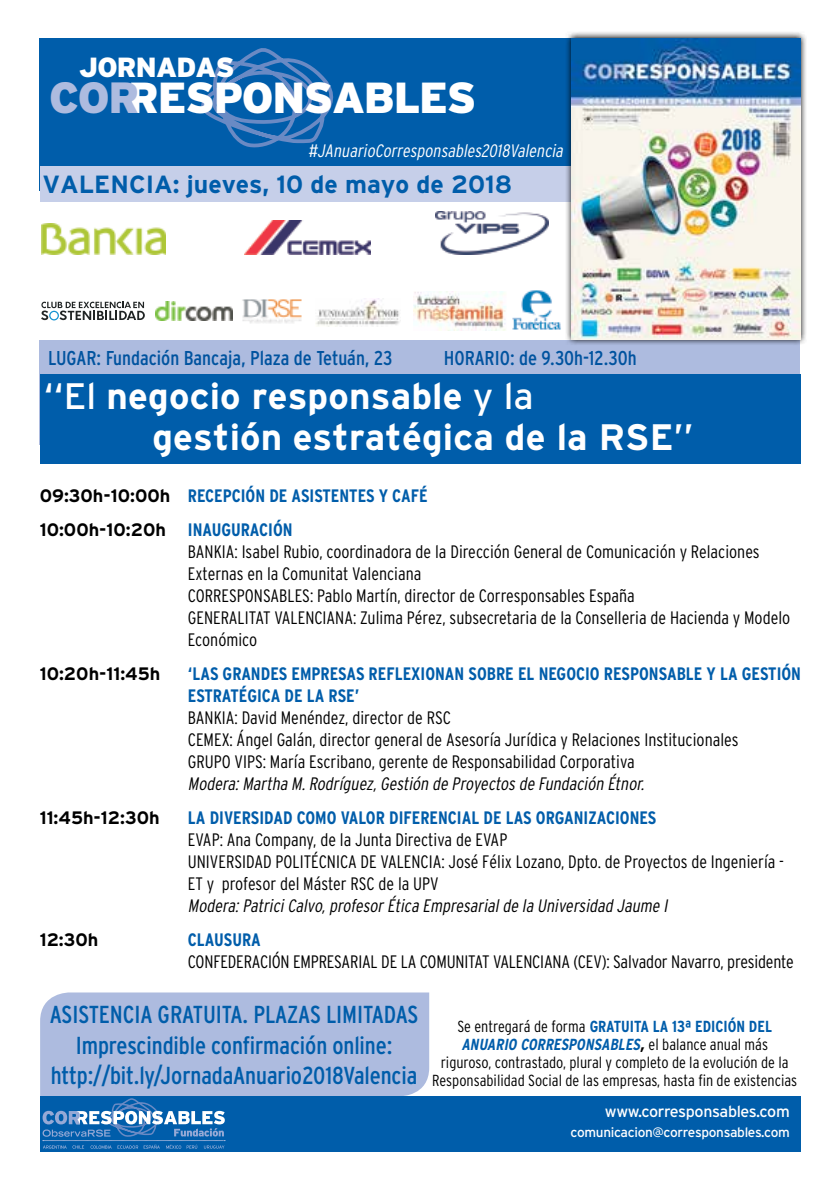
<style>
.page{position:relative;width:840px;height:1191px;background:#fff}
.page>*{position:absolute;margin:0;border:0;box-sizing:border-box;transform-origin:0 0}
.t1{font:900 43.4px "Interstate";letter-spacing:-.03em;color:#fff}
.t2{font:700 36.8px/41px "Interstate";letter-spacing:.005em;color:#fff}
.t3{font:900 27.6px "Interstate";letter-spacing:-.03em;color:#fff}
.t4{font:700 24.8px "Interstate";color:#005daa}
.t5{font:condensed 24.6px/30.6px "Interstate";letter-spacing:-.005em;color:#005daa;text-align:center}
.t6{font:condensed 20px "Interstate";color:#00539f}
.t7{font:300 condensed 18px/22px "Interstate";color:#000}
.t8{font:700 condensed 18px/34px "Interstate";color:#005daa}
.t9{font:italic 300 condensed 18px "Interstate";color:#000}
.t10{font:italic 300 condensed 18px "Interstate";color:#fff}
.t11{font:700 18px "Interstate";color:#000}
.t12{font:300 condensed 16px "Interstate";color:#000}
.t13{font:700 condensed 16px/18px "Interstate";color:#005daa}
.t14{font:16px "Interstate";letter-spacing:-.025em;color:#fff}
.t15{font:13.6px "Interstate";letter-spacing:-.025em;color:#fff}
.s1{font-size:43.6px;color:#adbbdf}
.s2{font-weight:400}
.s3{font-stretch:normal;color:#000}
.s4{font-weight:300;color:#000}
.s5{font-style:italic}
.s6{font-weight:700;font-style:italic;color:#005daa}
.s7{font-weight:700;font-style:italic;font-stretch:normal}
</style>
<div class="page">
<div style="left:40px;top:992px;width:389px;height:103px;background:#adbbdf"></div>
<div style="left:40px;top:340px;width:759px;height:104px;background:#adbbdf"></div>
<div style="left:40px;top:374px;width:759px;height:90px;background:#005daa"></div>
<div style="left:40px;top:38px;width:759px;height:152px;background:#005daa"></div>
<div style="left:40px;top:166px;width:758px;height:36px;background:#c6cfe9"></div>
<div style="left:40px;top:1095px;width:759px;height:56px;background:#005daa"></div>
<svg style="left:201px;top:48px;width:133px;height:100px"></svg>
<svg style="left:566px;top:32px;width:240px;height:314px;background:#a5b0bd"></svg>
<img style="left:571px;top:38px;width:228px;height:301px">
<svg style="left:43px;top:1098px;width:182px;height:50px"></svg>
<img style="left:156px;top:301px;width:76px;height:19px">
<img style="left:242px;top:299px;width:60px;height:24px">
<img style="left:316px;top:298px;width:84px;height:28px">
<img style="left:413px;top:291px;width:93px;height:40px">
<img style="left:512px;top:290px;width:48px;height:40px">
<svg style="left:41px;top:302px;width:104px;height:18px"></svg>
<img style="left:41px;top:224px;width:124px;height:31px">
<img style="left:435px;top:211px;width:113px;height:44px">
<img style="left:245px;top:221px;width:125px;height:34px">
<h3 class="t3" style="left:79px;top:52px;width:157px">JORNADAS</h3>
<h1 class="t1" style="left:49px;top:73px;width:428px"><span class="s1">COR</span>RESPONSABLES</h1>
<p class="t10" style="left:308px;top:140px;width:260px">#JAnuarioCorresponsables2018Valencia</p>
<h3 class="t4" style="left:42px;top:171px;width:471px">valencia: jueves, 10 de mayo de 2018</h3>
<p class="t6" style="left:48px;top:347px;width:345px">LUGAR: Fundación Bancaja, Plaza de Tetuán, 23</p>
<p class="t6" style="left:443px;top:347px;width:194px">HORARIO: de 9.30h-12.30h</p>
<h2 class="t2" style="left:152px;top:375px;width:542px;text-indent:-108px"><span class="s2">‘‘El</span> negocio responsable <span class="s2">y la<br></span>gestión estratégica de la RSE<span class="s2">’’</span></h2>
<p class="t8" style="left:40px;top:479px;width:389px"><span class="s3">09:30h-10:00h</span> RECEPCIÓN DE ASISTENTES Y CAFÉ<br><span class="s3">10:00h-10:20h</span> INAUGURACIÓN</p>
<p class="t7" style="left:188px;top:541px;width:603px">Bankia: Isabel Rubio, coordinadora de la Dirección General de Comunicación y Relaciones Externas en la Comunitat Valenciana<br>Corresponsables: Pablo Martín, director de Corresponsables España<br>Generalitat Valenciana: Zulima Pérez, subsecretaria de la Conselleria de Hacienda y Modelo Económico</p>
<p class="t11" style="left:40px;top:664px;width:122px">10:20h-11:45h</p>
<p class="t8" style="left:188px;top:657px;width:64px">‘LAS GRANDES</p>
<p class="t8" style="left:291px;top:657px;width:48px">EMPRESAS</p>
<p class="t8" style="left:368px;top:657px;width:77px">REFLEXIONAN</p>
<p class="t8" style="left:468px;top:657px;width:292px">SOBRE EL NEGOCIO RESPONSABLE Y LA GESTIÓN</p>
<p class="t8" style="left:188px;top:679px;width:173px">ESTRATÉGICA DE LA RSE’</p>
<p class="t7" style="left:188px;top:707px;width:552px">bankia: David Menéndez, director de RSC<br>Cemex: Ángel Galán, director general de Asesoría Jurídica y Relaciones Institucionales<br>Grupo Vips: María Escribano, gerente de Responsabilidad Corporativa</p>
<p class="t9" style="left:188px;top:774px;width:461px">Modera:Martha M.Rodríguez,Gestión de Proyectos de Fundación Étnor.</p>
<p class="t11" style="left:40px;top:808px;width:121px">11:45h-12:30h</p>
<p class="t8" style="left:188px;top:801px;width:73px">LA DIVERSIDAD</p>
<p class="t8" style="left:296px;top:801px;width:101px">COMO VALOR DIFE</p>
<p class="t8" style="left:420px;top:801px;width:19px">RENCIA</p>
<p class="t8" style="left:471px;top:801px;width:168px">L DE LAS ORGANIZACIONES</p>
<p class="t7" style="left:188px;top:829px;width:597px">EVAP: Ana Company, de la Junta Directiva de EVAP<br>Universidad Politécnica de Valencia: José Félix Lozano, Dpto. de Proyectos de Ingeniería -<br>ET y profesor del Máster RSC de la UPV</p>
<p class="t9" style="left:188px;top:896px;width:480px">Modera:PatriciCalvo,profesorÉtica Empresarialde la Universidad Jaume I</p>
<p class="t11" style="left:40px;top:930px;width:60px">12:30h</p>
<p class="t8" style="left:188px;top:923px;width:74px">CLAUSURA</p>
<p class="t7" style="left:188px;top:951px;width:34px">Confeder</p>
<p class="t7" style="left:251px;top:951px;width:543px">ación Empresarial de la Comunitat Valenciana (CEV): Salvador Navarro, presidente</p>
<h3 class="t5" style="left:50px;top:999px;width:370px">ASISTENCIA gratuita. PLAZAS LIMITADAS<br>Imprescindible confirmación online: http://bit.ly/JornadaAnuario2018Valencia</h3>
<p class="t13" style="left:457px;top:1017px;width:314px"><span class="s4">Se entregará de forma</span> GRATUITA LA 13ª EDICIÓN DEL<br><span class="s5">ANUARIO CORR</span></p>
<p class="t12" style="left:553px;top:1035px;width:216px"><span class="s6">ESPONSABLES</span><span class="s7">,</span>el balance anual más</p>
<p class="t12" style="left:440px;top:1053px;width:349px">riguroso, contrastado, plural y completo de la evolución de la</p>
<p class="t12" style="left:432px;top:1071px;width:366px">Responsabilidad Social de las empresas, hasta fin de existencias</p>
<p class="t14" style="left:604px;top:1102px;width:186px">www.corresponsables.com</p>
<p class="t15" style="left:570px;top:1124px;width:220px">comunicacion@corresponsables.com</p>
</div>
